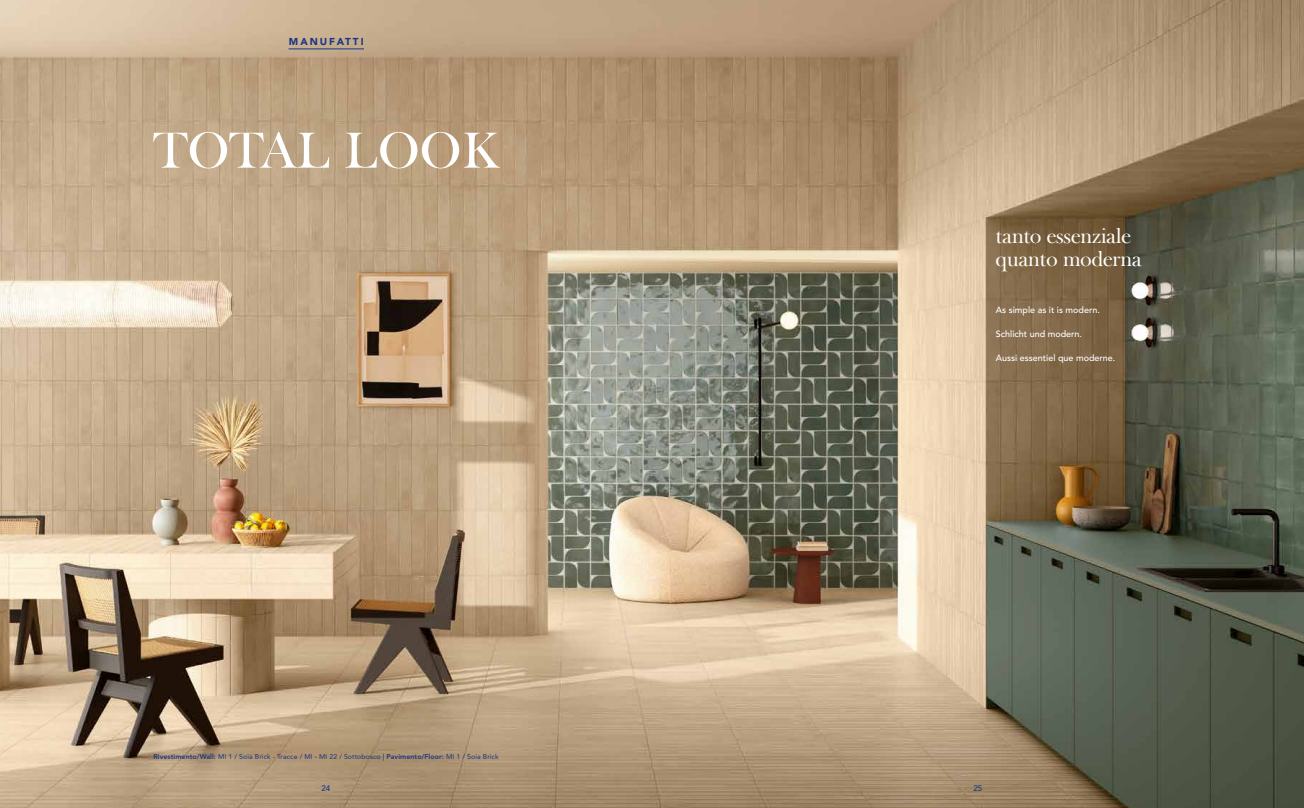
<style>
.page{position:relative;width:1304px;height:808px;background:#fff}
.page>*{position:absolute;margin:0;border:0;box-sizing:border-box;transform-origin:0 0}
.t1{font:50px "Big Moore";letter-spacing:.025em;color:#fff}
.t2{font:21px/23px "Big Moore";color:#fff}
.t3{font:900 10px "Avenir LT Std";letter-spacing:.2em;color:#1c3684}
.t4{font:500 9px "Avenir LT Std";color:#fff}
.t5{font:500 8px "Avenir LT Std";color:#1c3684}
.t6{font:7px "Avenir LT Std";letter-spacing:.01em;color:#1c3684}
.s1{font-weight:800}
.s2{font-weight:500}
</style>
<div class="page">
<img style="left:0;top:0;width:1304px;height:808px">
<hr style="left:289px;top:49px;width:75px;height:1px;background:#1c3684">
<h3 class="t3" style="left:289px;top:36px;width:76px">MANUFATTI</h3>
<h1 class="t1" style="left:154px;top:120px;width:346px">TOTAL LOOK</h1>
<h2 class="t2" style="left:996px;top:225px;width:147px">tanto essenziale quanto moderna</h2>
<p class="t4" style="left:996px;top:305px;width:105px">As simple as it is modern.</p>
<p class="t4" style="left:996px;top:329px;width:88px">Schlicht und modern.</p>
<p class="t4" style="left:996px;top:353px;width:121px">Aussi essentiel que moderne.</p>
<p class="t6" style="left:153px;top:753px;width:347px"><span class="s1">Rivestimento/Wall:</span> MI 1 / Soia Brick - Tracce / MI - MI 22 / Sottobosco <span class="s2">|</span> <span class="s1">Pavimento/Floor:</span> MI 1 / Soia Brick</p>
<p class="t5" style="left:322px;top:783px;width:10px">24</p>
<p class="t5" style="left:974px;top:783px;width:10px">25</p>
</div>
